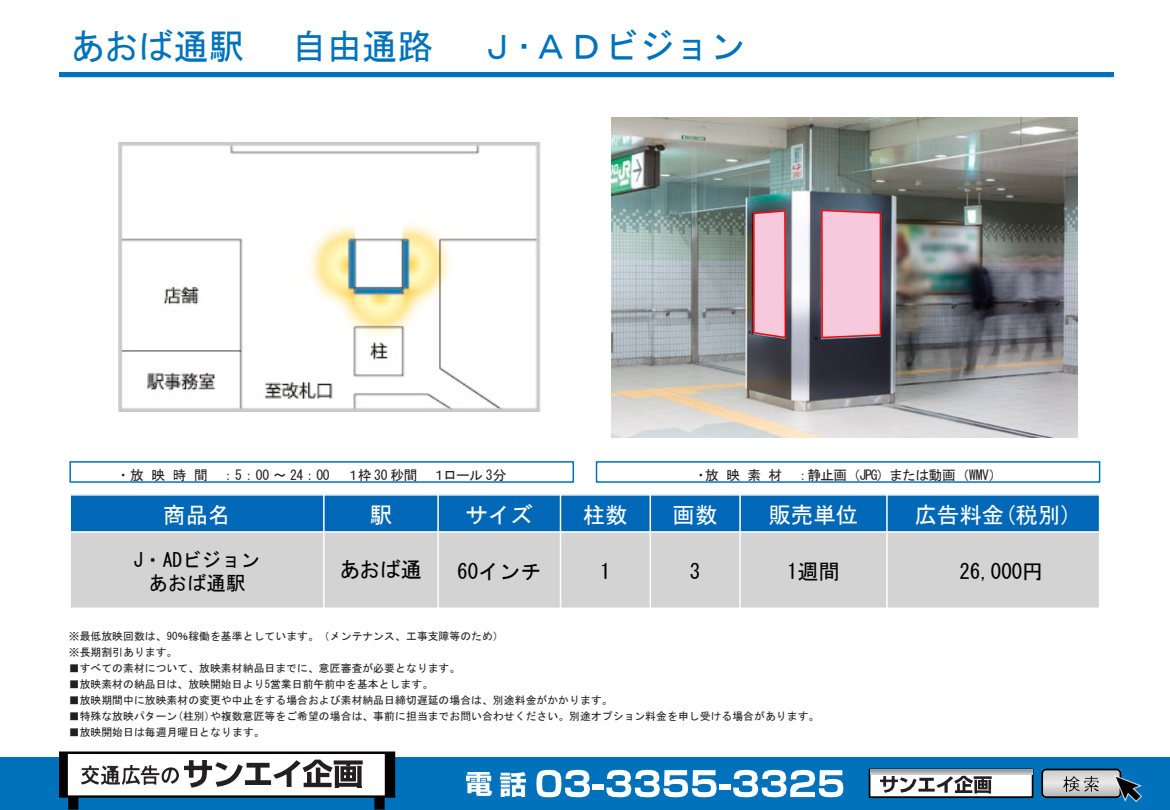
<style>
.page{position:relative;width:1170px;height:810px;background:#fff}
.page>*{position:absolute;margin:0;border:0;box-sizing:border-box;transform-origin:0 0}
.t1{font:35.25px "MS P Gothic";color:#0072bc}
.t2{font:35.25px "MS Gothic";color:#0072bc}
.t3{font:22.5px "MS Gothic";color:#fff}
.t4{font:21px "MS Gothic";color:#000}
.t5{font:21px "MS P Gothic";color:#000}
.t6{font:19.5px "MS Gothic";color:#000}
.t7{font:13.65px "MS Gothic";letter-spacing:-.025em;color:#231f20}
.t8{font:10.8px "MS Gothic";color:#231f20}
</style>
<div class="page">
<div style="left:0;top:758px;width:1170px;height:52px;background:#0072bc"></div>
<img style="left:467px;top:773px;width:24px;height:23px">
<img style="left:501px;top:772px;width:25px;height:24px">
<svg style="left:536px;top:770px;width:54px;height:27px"></svg>
<div style="left:593px;top:784px;width:11px;height:6px;background:#fff"></div>
<svg style="left:606px;top:770px;width:111px;height:27px"></svg>
<div style="left:719px;top:784px;width:12px;height:6px;background:#fff"></div>
<svg style="left:733px;top:770px;width:110px;height:27px"></svg>
<svg style="left:59px;top:752px;width:336px;height:58px"></svg>
<svg style="left:1041px;top:768px;width:81px;height:31px;background:#9fa7ad"></svg>
<img style="left:1064px;top:776px;width:15px;height:15px">
<img style="left:1085px;top:776px;width:14px;height:15px">
<div style="left:870px;top:770px;width:163px;height:27px;background:#fff"></div>
<div style="left:869px;top:769px;width:164px;height:29px;border:2px solid #050100"></div>
<img style="left:870px;top:770px;width:163px;height:4px">
<img style="left:1115px;top:776px;width:26px;height:26px">
<img style="left:881px;top:777px;width:17px;height:16px">
<svg style="left:900px;top:776px;width:92px;height:18px"></svg>
<img style="left:81px;top:765px;width:97px;height:19px">
<div style="left:596px;top:461px;width:504px;height:22px;border:2px solid #0072bc"></div>
<img style="left:118px;top:143px;width:422px;height:268px">
<div style="left:70px;top:495px;width:254px;height:37px;background:#0068b7"></div>
<div style="left:324px;top:495px;width:114px;height:37px;background:#0068b7"></div>
<div style="left:438px;top:495px;width:123px;height:37px;background:#0068b7"></div>
<div style="left:561px;top:495px;width:89px;height:37px;background:#0068b7"></div>
<div style="left:650px;top:495px;width:90px;height:37px;background:#0068b7"></div>
<div style="left:740px;top:495px;width:147px;height:37px;background:#0068b7"></div>
<div style="left:887px;top:495px;width:213px;height:37px;background:#0068b7"></div>
<div style="left:70px;top:532px;width:254px;height:76px;background:#d3d3d4"></div>
<div style="left:324px;top:532px;width:114px;height:76px;background:#d3d3d4"></div>
<div style="left:438px;top:532px;width:123px;height:76px;background:#d3d3d4"></div>
<div style="left:561px;top:532px;width:89px;height:76px;background:#d3d3d4"></div>
<div style="left:650px;top:532px;width:90px;height:76px;background:#d3d3d4"></div>
<div style="left:740px;top:532px;width:147px;height:76px;background:#d3d3d4"></div>
<div style="left:887px;top:532px;width:213px;height:76px;background:#d3d3d4"></div>
<hr style="left:323px;top:494px;width:2px;height:115px;background:#fff">
<hr style="left:437px;top:494px;width:2px;height:115px;background:#fff">
<hr style="left:560px;top:494px;width:1px;height:115px;background:#fff">
<hr style="left:650px;top:494px;width:1px;height:115px;background:#fff">
<hr style="left:739px;top:494px;width:2px;height:115px;background:#fff">
<hr style="left:886px;top:494px;width:2px;height:115px;background:#fff">
<hr style="left:69px;top:531px;width:1031px;height:2px;background:#fff">
<hr style="left:69px;top:494px;width:2px;height:115px;background:#fff">
<hr style="left:1099px;top:494px;width:1px;height:115px;background:#fff">
<hr style="left:69px;top:494px;width:1031px;height:2px;background:#fff">
<hr style="left:60px;top:73px;width:1054px;height:4px;background:#0072bc">
<div style="left:69px;top:461px;width:505px;height:22px;border:2px solid #0072bc"></div>
<img style="left:612px;top:117px;width:465px;height:320px">
<svg style="left:820px;top:209px;width:62px;height:130px;background:#ecb3c5"></svg>
<svg style="left:752px;top:209px;width:35px;height:130px;background:#e4a8b9"></svg>
<h1 class="t1" style="left:72px;top:29px;width:174px">あおば通駅</h1>
<h1 class="t1" style="left:292px;top:29px;width:143px">自由通路</h1>
<h1 class="t2" style="left:480px;top:29px;width:266px">Ｊ･ＡＤビジョン</h1>
<p class="t7" style="left:117px;top:468px;width:391px">・放映時間 ：5：00 ～ 24：00 １枠 30 秒間 １ロール 3分</p>
<p class="t7" style="left:694px;top:468px;width:310px">・放映素材 ：静止画（JPG）または動画（WMV）</p>
<p class="t3" style="left:163px;top:503px;width:69px">商品名</p>
<p class="t3" style="left:370px;top:503px;width:24px">駅</p>
<p class="t3" style="left:465px;top:503px;width:69px">サイズ</p>
<p class="t3" style="left:583px;top:503px;width:46px">柱数</p>
<p class="t3" style="left:673px;top:503px;width:46px">画数</p>
<p class="t3" style="left:768px;top:503px;width:91px">販売単位</p>
<p class="t3" style="left:914px;top:503px;width:159px">広告料金(税別)</p>
<p class="t6" style="left:134px;top:550px;width:128px">J・ADビジョン</p>
<p class="t6" style="left:148px;top:574px;width:99px">あおば通駅</p>
<p class="t5" style="left:340px;top:559px;width:83px">あおば通</p>
<p class="t4" style="left:457px;top:561px;width:86px">60インチ</p>
<p class="t4" style="left:600px;top:561px;width:12px">1</p>
<p class="t4" style="left:690px;top:561px;width:12px">3</p>
<p class="t4" style="left:787px;top:561px;width:54px">1週間</p>
<p class="t4" style="left:959px;top:561px;width:85px">26,000円</p>
<p class="t8" style="left:69px;top:631px;width:436px">※最低放映回数は、90％稼働を基準としています。（メンテナンス、工事支障等のため）</p>
<p class="t8" style="left:69px;top:647px;width:110px">※長期割引あります。</p>
<p class="t8" style="left:69px;top:663px;width:393px">■すべての素材について、放映素材納品日までに、意匠審査が必要となります。</p>
<p class="t8" style="left:69px;top:679px;width:366px">■放映素材の納品日は、放映開始日より5営業日前午前中を基本とします。</p>
<p class="t8" style="left:69px;top:695px;width:545px">■放映期間中に放映素材の変更や中止をする場合および素材納品日締切遅延の場合は、別途料金がかかります。</p>
<p class="t8" style="left:69px;top:711px;width:752px">■特殊な放映パターン(柱別)や複数意匠等をご希望の場合は、事前に担当までお問い合わせください。別途オプション料金を申し受ける場合があります。</p>
<p class="t8" style="left:69px;top:727px;width:197px">■放映開始日は毎週月曜日となります。</p>
</div>
